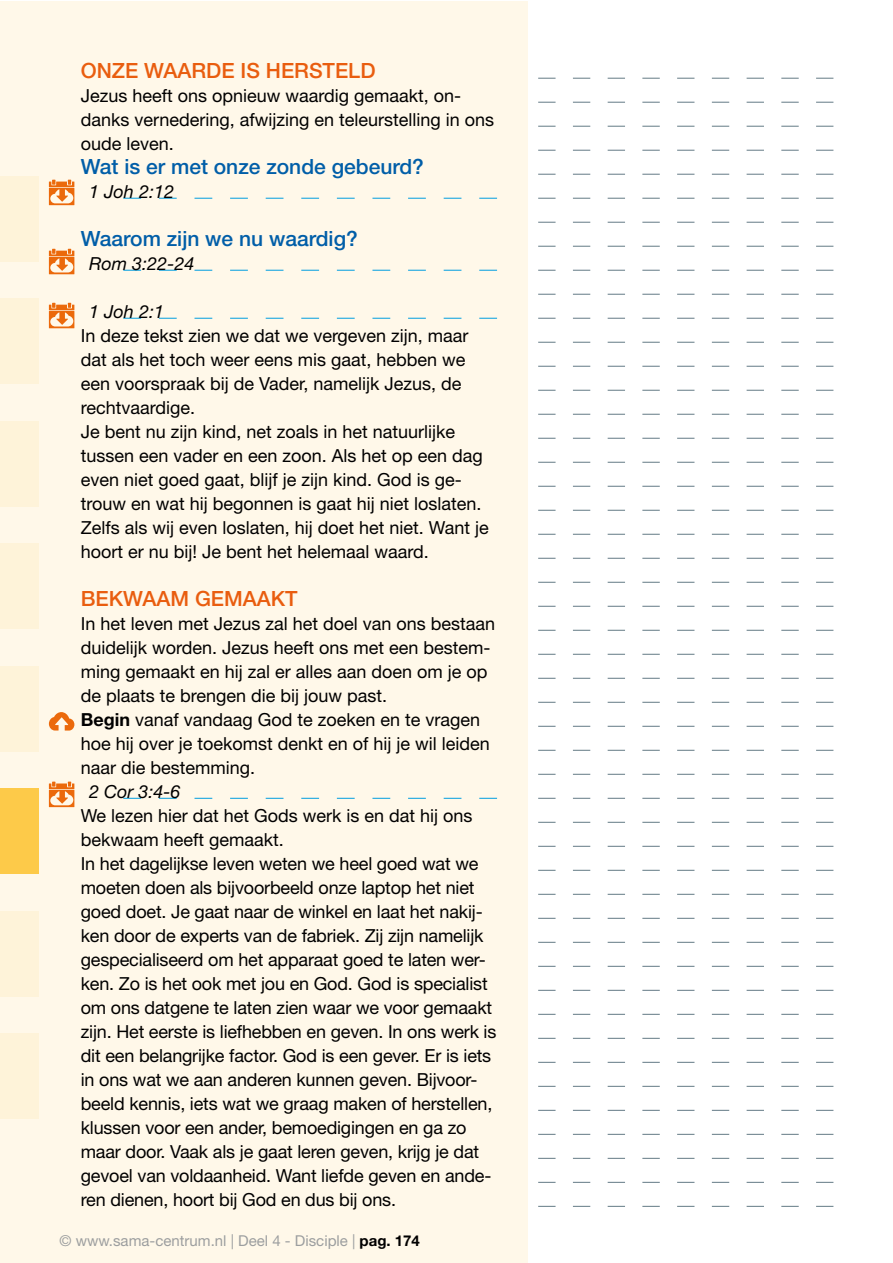
<style>
.page{position:relative;width:893px;height:1263px;background:#fff}
.page>*{position:absolute;margin:0;border:0;box-sizing:border-box;transform-origin:0 0}
.t1{font:500 21px "Helvetica Neue LT";color:#005ea8}
.t2{font:500 21px "Helvetica Neue LT";color:#e95d0f}
.t3{font:18px/24px "Helvetica Neue LT";color:#000}
.t4{font:italic 18px "Helvetica Neue LT";color:#000}
.t5{font:15px "Helvetica Neue LT";color:#9c9e9f}
.s1{font-weight:700}
.s2{font-weight:700;color:#000}
</style>
<div class="page">
<svg style="left:527px;top:78px;width:306px;height:1px"></svg>
<svg style="left:527px;top:102px;width:306px;height:1px"></svg>
<svg style="left:527px;top:126px;width:306px;height:1px"></svg>
<svg style="left:527px;top:150px;width:306px;height:1px"></svg>
<svg style="left:527px;top:174px;width:306px;height:1px"></svg>
<svg style="left:527px;top:198px;width:306px;height:1px"></svg>
<svg style="left:527px;top:222px;width:306px;height:1px"></svg>
<svg style="left:527px;top:246px;width:306px;height:1px"></svg>
<svg style="left:527px;top:270px;width:306px;height:1px"></svg>
<svg style="left:527px;top:294px;width:306px;height:1px"></svg>
<svg style="left:527px;top:318px;width:306px;height:1px"></svg>
<svg style="left:527px;top:342px;width:306px;height:1px"></svg>
<svg style="left:527px;top:366px;width:306px;height:1px"></svg>
<svg style="left:527px;top:390px;width:306px;height:1px"></svg>
<svg style="left:527px;top:414px;width:306px;height:1px"></svg>
<svg style="left:527px;top:438px;width:306px;height:1px"></svg>
<svg style="left:527px;top:462px;width:306px;height:1px"></svg>
<svg style="left:527px;top:486px;width:306px;height:1px"></svg>
<svg style="left:527px;top:510px;width:306px;height:1px"></svg>
<svg style="left:527px;top:534px;width:306px;height:1px"></svg>
<svg style="left:527px;top:558px;width:306px;height:1px"></svg>
<svg style="left:527px;top:582px;width:306px;height:1px"></svg>
<svg style="left:527px;top:606px;width:306px;height:1px"></svg>
<svg style="left:527px;top:630px;width:306px;height:1px"></svg>
<svg style="left:527px;top:654px;width:306px;height:1px"></svg>
<svg style="left:527px;top:678px;width:306px;height:1px"></svg>
<svg style="left:527px;top:702px;width:306px;height:1px"></svg>
<svg style="left:527px;top:726px;width:306px;height:1px"></svg>
<svg style="left:527px;top:750px;width:306px;height:1px"></svg>
<svg style="left:527px;top:774px;width:306px;height:1px"></svg>
<svg style="left:527px;top:798px;width:306px;height:1px"></svg>
<svg style="left:527px;top:822px;width:306px;height:1px"></svg>
<svg style="left:527px;top:846px;width:306px;height:1px"></svg>
<svg style="left:527px;top:870px;width:306px;height:1px"></svg>
<svg style="left:527px;top:894px;width:306px;height:1px"></svg>
<svg style="left:527px;top:918px;width:306px;height:1px"></svg>
<svg style="left:527px;top:942px;width:306px;height:1px"></svg>
<svg style="left:527px;top:966px;width:306px;height:1px"></svg>
<svg style="left:527px;top:990px;width:306px;height:1px"></svg>
<svg style="left:527px;top:1014px;width:306px;height:1px"></svg>
<svg style="left:527px;top:1038px;width:306px;height:1px"></svg>
<svg style="left:527px;top:1062px;width:306px;height:1px"></svg>
<svg style="left:527px;top:1086px;width:306px;height:1px"></svg>
<svg style="left:527px;top:1110px;width:306px;height:1px"></svg>
<svg style="left:527px;top:1134px;width:306px;height:1px"></svg>
<svg style="left:527px;top:1158px;width:306px;height:1px"></svg>
<svg style="left:527px;top:1182px;width:306px;height:1px"></svg>
<svg style="left:527px;top:1206px;width:306px;height:1px"></svg>
<div style="left:0;top:1px;width:527px;height:1262px;background:#fff8e9"></div>
<svg style="left:123px;top:198px;width:374px;height:1px"></svg>
<svg style="left:123px;top:270px;width:374px;height:1px"></svg>
<svg style="left:123px;top:318px;width:374px;height:1px"></svg>
<svg style="left:123px;top:798px;width:374px;height:1px"></svg>
<svg style="left:49px;top:180px;width:25px;height:25px"></svg>
<svg style="left:49px;top:249px;width:25px;height:25px"></svg>
<svg style="left:49px;top:303px;width:25px;height:25px"></svg>
<svg style="left:49px;top:712px;width:25px;height:18px"></svg>
<svg style="left:49px;top:782px;width:25px;height:25px"></svg>
<div style="left:0;top:176px;width:38px;height:85px;background:#fef3d9"></div>
<div style="left:0;top:299px;width:38px;height:85px;background:#fef3d9"></div>
<div style="left:0;top:421px;width:38px;height:85px;background:#fef3d9"></div>
<div style="left:0;top:544px;width:38px;height:85px;background:#fef3d9"></div>
<div style="left:0;top:666px;width:38px;height:85px;background:#fef3d9"></div>
<div style="left:0;top:911px;width:38px;height:85px;background:#fef3d9"></div>
<div style="left:0;top:1034px;width:38px;height:85px;background:#fef3d9"></div>
<div style="left:0;top:789px;width:38px;height:85px;background:#fdca49"></div>
<p class="t2" style="left:81px;top:58px;width:296px">ONZE WAARDE IS HERSTELD</p>
<p class="t3" style="left:81px;top:83px;width:415px">Jezus heeft ons opnieuw waardig gemaakt, on&shy;danks vernedering, afwijzing en teleurstelling in ons oude leven.</p>
<p class="t1" style="left:81px;top:154px;width:345px">Wat is er met onze zonde gebeurd?</p>
<p class="t4" style="left:89px;top:181px;width:86px">1 Joh 2:12</p>
<p class="t1" style="left:81px;top:226px;width:279px">Waarom zijn we nu waardig?</p>
<p class="t4" style="left:89px;top:253px;width:107px">Rom 3:22-24</p>
<p class="t4" style="left:89px;top:301px;width:76px">1 Joh 2:1</p>
<p class="t3" style="left:81px;top:323px;width:410px">In deze tekst zien we dat we vergeven zijn, maar dat als het toch weer eens mis gaat, hebben we een voorspraak bij de Vader, namelijk Jezus, de rechtvaardige.<br>Je bent nu zijn kind, net zoals in het natuurlijke tussen een vader en een zoon. Als het op een dag even niet goed gaat, blijf je zijn kind. God is ge&shy;trouw en wat hij begonnen is gaat hij niet loslaten.<br>Zelfs als wij even loslaten, hij doet het niet. Want je hoort er nu bij! Je bent het helemaal waard.</p>
<p class="t2" style="left:81px;top:586px;width:218px">BEKWAAM GEMAAKT</p>
<p class="t3" style="left:81px;top:611px;width:416px">In het leven met Jezus zal het doel van ons bestaan duidelijk worden. Jezus heeft ons met een bestem&shy;ming gemaakt en hij zal er alles aan doen om je op de plaats te brengen die bij jouw past.<br><span class="s1">Begin</span> vanaf vandaag God te zoeken en te vragen hoe hij over je toekomst denkt en of hij je wil leiden naar die bestemming.</p>
<p class="t4" style="left:89px;top:781px;width:93px">2 Cor 3:4-6</p>
<p class="t3" style="left:81px;top:803px;width:417px">We lezen hier dat het Gods werk is en dat hij ons bekwaam heeft gemaakt.<br>In het dagelijkse leven weten we heel goed wat we moeten doen als bijvoorbeeld onze laptop het niet goed doet. Je gaat naar de winkel en laat het nakij&shy;ken door de experts van de fabriek. Zij zijn namelijk gespecialiseerd om het apparaat goed te laten wer&shy;ken. Zo is het ook met jou en God. God is specialist om ons datgene te laten zien waar we voor gemaakt zijn. Het eerste is liefhebben en geven. In ons werk is dit een belangrijke factor. God is een gever. Er is iets in ons wat we aan anderen kunnen geven. Bijvoor&shy;beeld kennis, iets wat we graag maken of herstellen, klussen voor een ander, bemoedigingen en ga zo maar door. Vaak als je gaat leren geven, krijg je dat gevoel van voldaanheid. Want liefde geven en ande&shy;ren dienen, hoort bij God en dus bij ons.</p>
<p class="t5" style="left:60px;top:1231px;width:362px">© www.sama-centrum.nl | Deel 4 - Disciple | <span class="s2">pag. 174</span></p>
</div>
